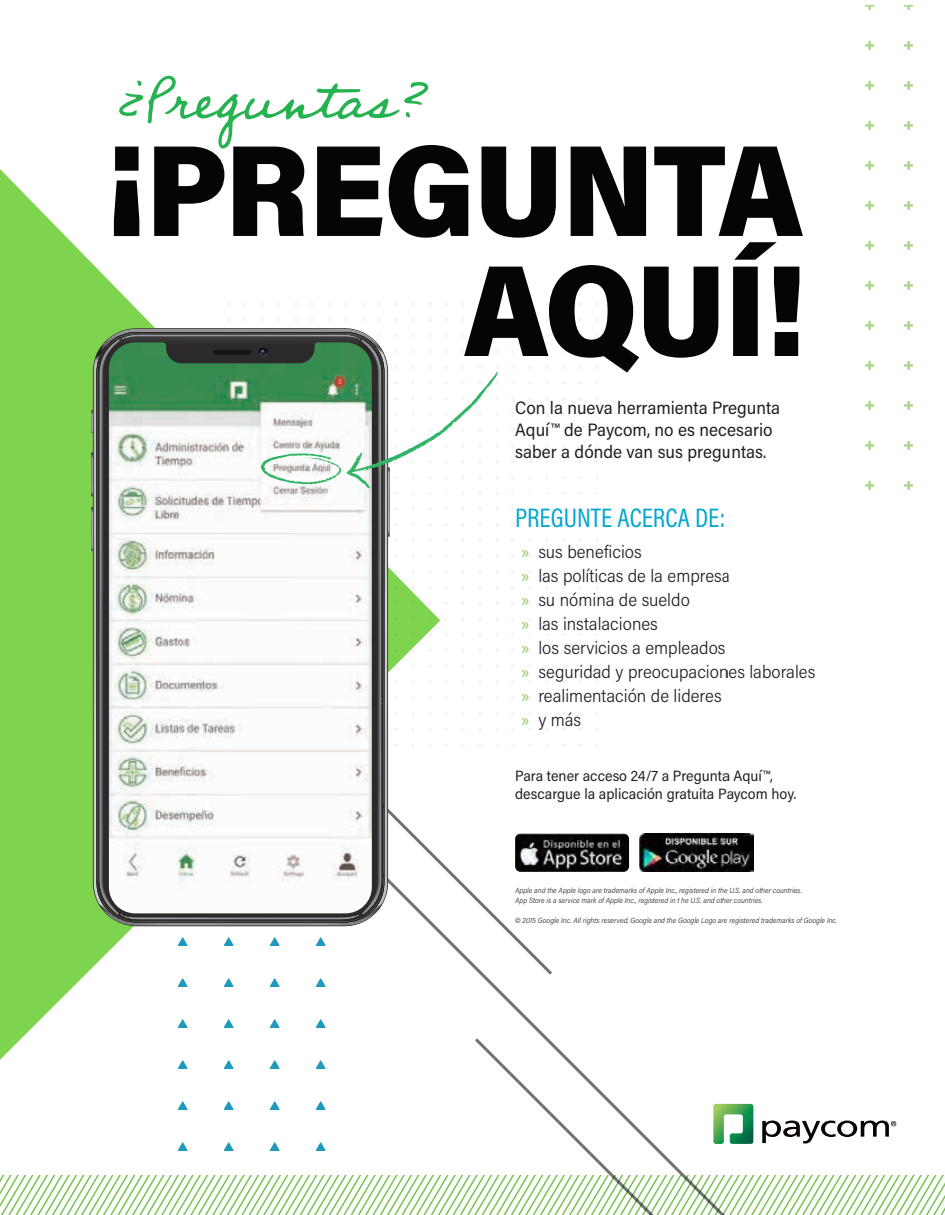
<style>
.page{position:relative;width:945px;height:1215px;background:#fff}
.page>*{position:absolute;margin:0;border:0;box-sizing:border-box;transform-origin:0 0}
.t1{font:900 130.5px/120px "Acumin Pro Semi Cond";letter-spacing:-.015em;color:#050504;text-align:right}
.t2{font:69.45px "Professor";color:#26b251}
.t3{font:27px "Acumin Pro Cond";color:#00a7cf}
.t4{font:300 18px/24px "Acumin Pro Semi Cond";color:#231f20}
.t5{font:18px/21.6px "Acumin Pro Semi Cond";color:#231f20}
.t6{font:15px/18px "Acumin Pro Semi Cond";color:#231f20}
.t7{font:italic 300 7.5px/10.5px "Acumin Pro Semi Cond";color:#231f20}
.s1{color:#79c24f}
</style>
<div class="page">
<svg style="left:0;top:169px;width:155px;height:869px;fill:#7fd44f"></svg>
<svg style="left:147px;top:894px;width:208px;height:271px"></svg>
<svg style="left:246px;top:833px;width:394px;height:205px"></svg>
<svg style="left:91px;top:328px;width:407px;height:592px"></svg>
<img style="left:640px;top:833px;width:114px;height:39px">
<img style="left:515px;top:833px;width:114px;height:39px">
<svg style="left:0;top:1038px;width:945px;height:177px"></svg>
<h2 class="t2" style="left:115px;top:53px;width:314px">¿Preguntas?</h2>
<h1 class="t1" style="left:107px;top:124px;width:700px">¡PREGUNTA<br>AQUÍ!</h1>
<h3 class="t5" style="left:515px;top:396px;width:267px">Con la nueva herramienta Pregunta<br>Aquí™ de Paycom, no es necesario saber a dónde van sus preguntas.</h3>
<h3 class="t3" style="left:515px;top:500px;width:212px">PREGUNTE ACERCA DE:</h3>
<h3 class="t4" style="left:521px;top:539px;width:296px"><span class="s1">»</span> sus beneficios<br><span class="s1">»</span> las políticas de la empresa<br><span class="s1">»</span> su nómina de sueldo<br><span class="s1">»</span> las instalaciones<br><span class="s1">»</span> los servicios a empleados<br><span class="s1">»</span> seguridad y preocupaciones laborales <span class="s1">»</span> realimentación de lideres<br><span class="s1">»</span> y más</h3>
<h3 class="t6" style="left:515px;top:766px;width:283px">Para tener acceso 24/7 a Pregunta Aquí™, descargue la aplicación gratuita Paycom hoy.</h3>
<p class="t7" style="left:515px;top:884px;width:288px">Apple and the Apple logo are trademarks of Apple Inc., registered in the U.S. and other countries.<br>App Store is a service mark of Apple Inc., registered in t he U.S. and other countries.</p>
<p class="t7" style="left:515px;top:914px;width:324px">© 2015 Google Inc. All rights reserved. Google and the Google Logo are registered trademarks of Google Inc.</p>
</div>
